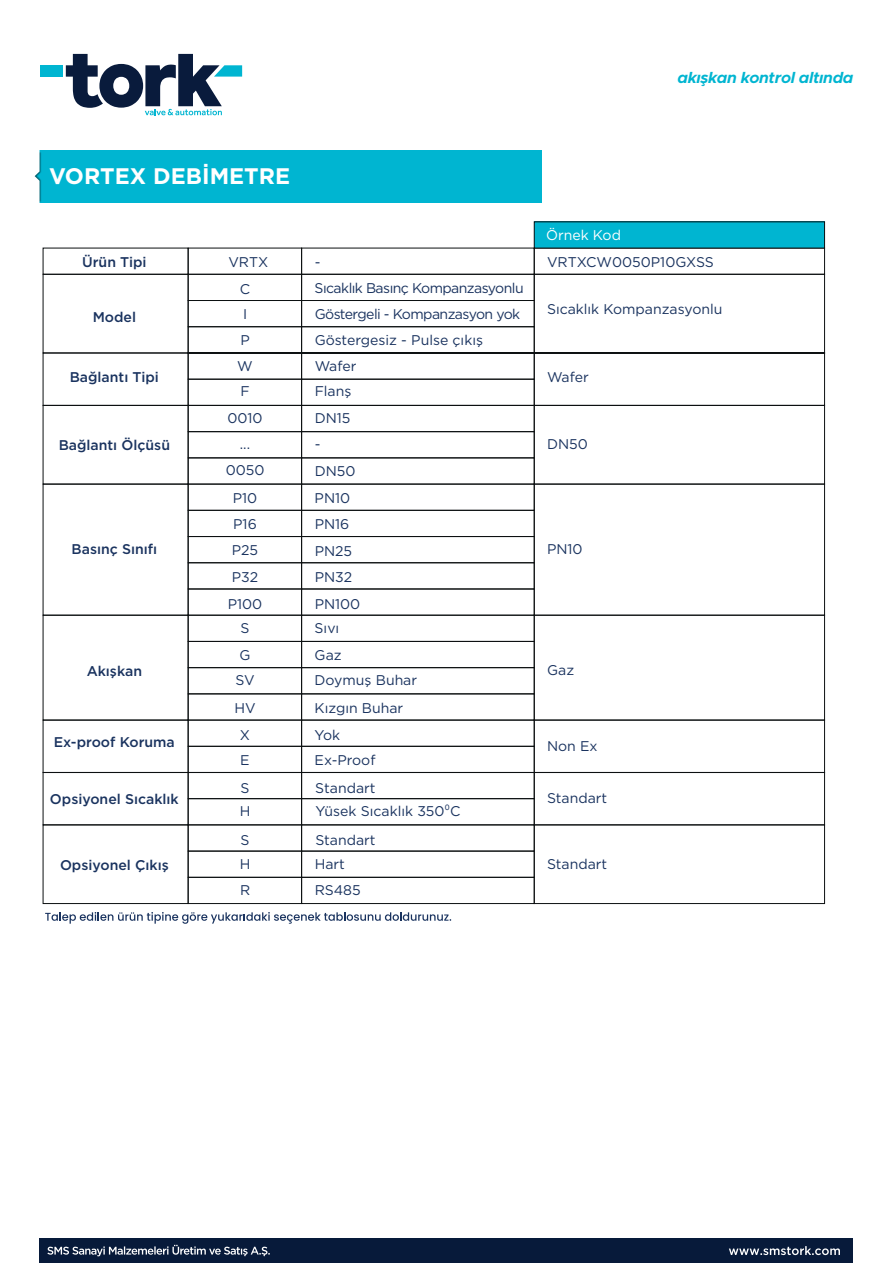
<style>
.page{position:relative;width:893px;height:1263px;background:#fff}
.page>*{position:absolute;margin:0;border:0;box-sizing:border-box;transform-origin:0 0}
.t1{font:700 22.5px "Gotham";color:#fff}
.t2{font:italic 700 15.9px "Metropolis";letter-spacing:-.02em;color:#00b5d1}
.t3{font:14.1px/26.5px "Gotham";color:#1a335f}
.t4{font:500 14.1px "Gotham";color:#1a335f}
.t5{font:14.1px/25px "Gotham";letter-spacing:-.04em;color:#1a335f}
.t6{font:14.1px "Gotham";color:#fff}
</style>
<div class="page">
<div style="left:40px;top:1238px;width:813px;height:25px;background:#071a3a"></div>
<svg style="left:729px;top:1246px;width:111px;height:9px"></svg>
<svg style="left:47px;top:1245px;width:223px;height:11px"></svg>
<svg style="left:66px;top:54px;width:176px;height:61px"></svg>
<div style="left:40px;top:65px;width:22px;height:12px;background:#00b5d1"></div>
<div style="left:35px;top:150px;width:507px;height:53px;background:#00b5d1"></div>
<img style="left:40px;top:99px;width:54px;height:156px">
<svg style="left:34px;top:150px;width:6px;height:53px"></svg>
<div style="left:301px;top:274px;width:234px;height:27px;border:1px solid #0c1011"></div>
<div style="left:301px;top:300px;width:234px;height:27px;border:1px solid #0c1011"></div>
<div style="left:301px;top:326px;width:234px;height:27px;border:1px solid #0c1011"></div>
<hr style="left:302px;top:352px;width:232px;height:1px;background:#0c1011">
<div style="left:301px;top:353px;width:234px;height:27px;border:1px solid #0c1011"></div>
<div style="left:301px;top:379px;width:234px;height:27px;border:1px solid #0c1011"></div>
<div style="left:301px;top:641px;width:234px;height:27px;border:1px solid #0c1011"></div>
<div style="left:301px;top:667px;width:234px;height:27px;border:1px solid #0c1011"></div>
<div style="left:301px;top:693px;width:234px;height:27px;border:1px solid #0c1011"></div>
<div style="left:301px;top:720px;width:234px;height:27px;border:1px solid #0c1011"></div>
<div style="left:301px;top:746px;width:234px;height:27px;border:1px solid #0c1011"></div>
<div style="left:301px;top:772px;width:234px;height:27px;border:1px solid #0c1011"></div>
<div style="left:301px;top:798px;width:234px;height:27px;border:1px solid #0c1011"></div>
<div style="left:188px;top:274px;width:114px;height:27px;border:1px solid #0c1011"></div>
<div style="left:188px;top:300px;width:114px;height:27px;border:1px solid #0c1011"></div>
<div style="left:188px;top:326px;width:114px;height:27px;border:1px solid #0c1011"></div>
<hr style="left:188px;top:352px;width:114px;height:1px;background:#0c1011">
<div style="left:188px;top:353px;width:114px;height:27px;border:1px solid #0c1011"></div>
<div style="left:188px;top:379px;width:114px;height:27px;border:1px solid #0c1011"></div>
<div style="left:188px;top:641px;width:114px;height:27px;border:1px solid #0c1011"></div>
<div style="left:188px;top:667px;width:114px;height:27px;border:1px solid #0c1011"></div>
<div style="left:188px;top:693px;width:114px;height:27px;border:1px solid #0c1011"></div>
<div style="left:188px;top:720px;width:114px;height:27px;border:1px solid #0c1011"></div>
<div style="left:188px;top:746px;width:114px;height:27px;border:1px solid #0c1011"></div>
<div style="left:188px;top:772px;width:114px;height:27px;border:1px solid #0c1011"></div>
<div style="left:188px;top:798px;width:114px;height:27px;border:1px solid #0c1011"></div>
<div style="left:43px;top:274px;width:146px;height:79px;border:1px solid #0c1011"></div>
<div style="left:43px;top:720px;width:146px;height:53px;border:1px solid #0c1011"></div>
<div style="left:43px;top:772px;width:146px;height:53px;border:1px solid #0c1011"></div>
<div style="left:301px;top:405px;width:234px;height:27px;border:1px solid #0c1011"></div>
<div style="left:188px;top:405px;width:114px;height:27px;border:1px solid #0c1011"></div>
<div style="left:43px;top:405px;width:146px;height:79px;border:1px solid #0c1011"></div>
<div style="left:43px;top:484px;width:146px;height:132px;border:1px solid #0c1011"></div>
<div style="left:301px;top:431px;width:234px;height:27px;border:1px solid #0c1011"></div>
<div style="left:188px;top:431px;width:114px;height:27px;border:1px solid #0c1011"></div>
<div style="left:301px;top:457px;width:234px;height:27px;border:1px solid #0c1011"></div>
<div style="left:188px;top:457px;width:114px;height:27px;border:1px solid #0c1011"></div>
<div style="left:301px;top:484px;width:234px;height:27px;border:1px solid #0c1011"></div>
<div style="left:188px;top:484px;width:114px;height:27px;border:1px solid #0c1011"></div>
<div style="left:301px;top:510px;width:234px;height:27px;border:1px solid #0c1011"></div>
<div style="left:188px;top:510px;width:114px;height:27px;border:1px solid #0c1011"></div>
<div style="left:301px;top:536px;width:234px;height:27px;border:1px solid #0c1011"></div>
<div style="left:188px;top:536px;width:114px;height:27px;border:1px solid #0c1011"></div>
<div style="left:301px;top:562px;width:234px;height:27px;border:1px solid #0c1011"></div>
<div style="left:188px;top:562px;width:114px;height:27px;border:1px solid #0c1011"></div>
<div style="left:301px;top:588px;width:234px;height:28px;border:1px solid #0c1011"></div>
<div style="left:534px;top:248px;width:291px;height:27px;border:1px solid #0c1011"></div>
<div style="left:534px;top:222px;width:290px;height:26px;background:#00b5d1"></div>
<div style="left:534px;top:274px;width:291px;height:79px;border:1px solid #0c1011"></div>
<hr style="left:534px;top:352px;width:290px;height:1px;background:#0c1011">
<div style="left:534px;top:353px;width:291px;height:53px;border:1px solid #0c1011"></div>
<div style="left:534px;top:615px;width:291px;height:105px;border:1px solid #0c1011"></div>
<div style="left:534px;top:720px;width:291px;height:53px;border:1px solid #0c1011"></div>
<div style="left:534px;top:772px;width:291px;height:53px;border:1px solid #0c1011"></div>
<div style="left:534px;top:405px;width:291px;height:79px;border:1px solid #0c1011"></div>
<div style="left:534px;top:484px;width:291px;height:132px;border:1px solid #0c1011"></div>
<div style="left:188px;top:588px;width:114px;height:28px;border:1px solid #0c1011"></div>
<div style="left:301px;top:824px;width:234px;height:27px;border:1px solid #0c1011"></div>
<div style="left:301px;top:851px;width:234px;height:27px;border:1px solid #0c1011"></div>
<div style="left:301px;top:877px;width:234px;height:27px;border:1px solid #0c1011"></div>
<div style="left:188px;top:824px;width:114px;height:27px;border:1px solid #0c1011"></div>
<div style="left:188px;top:851px;width:114px;height:27px;border:1px solid #0c1011"></div>
<div style="left:188px;top:877px;width:114px;height:27px;border:1px solid #0c1011"></div>
<div style="left:43px;top:824px;width:146px;height:80px;border:1px solid #0c1011"></div>
<div style="left:534px;top:824px;width:291px;height:80px;border:1px solid #0c1011"></div>
<svg style="left:45px;top:912px;width:406px;height:12px"></svg>
<h1 class="t1" style="left:49px;top:163px;width:243px">VORTEX DEBİMETRE</h1>
<p class="t6" style="left:546px;top:226px;width:76px">Örnek Kod</p>
<p class="t2" style="left:677px;top:68px;width:177px">akışkan kontrol altında</p>
<p class="t4" style="left:82px;top:253px;width:66px">Ürün Tipi</p>
<p class="t3" style="left:228px;top:248px;width:41px">VRTX</p>
<p class="t3" style="left:315px;top:248px;width:7px">-</p>
<p class="t3" style="left:547px;top:248px;width:168px">VRTXCW0050P10GXSS</p>
<p class="t4" style="left:93px;top:307px;width:45px">Model</p>
<p class="t4" style="left:70px;top:368px;width:91px">Bağlantı Tipi</p>
<p class="t4" style="left:59px;top:436px;width:113px">Bağlantı Ölçüsü</p>
<p class="t3" style="left:240px;top:275px;width:12px">C</p>
<p class="t3" style="left:237px;top:300px;width:17px;line-height:25.8px;text-align:center">I<br>P<br>W<br>F</p>
<p class="t3" style="left:227px;top:405px;width:37px;text-align:center">0010 ...</p>
<p class="t5" style="left:315px;top:276px;width:211px">Sıcaklık Basınç Kompanzasyonlu<br>Göstergeli - Kompanzasyon yok</p>
<p class="t3" style="left:315px;top:327px;width:170px;line-height:25.2px">Göstergesiz - Pulse çıkış<br>Wafer<br>Flanş</p>
<p class="t3" style="left:315px;top:405px;width:37px">DN15</p>
<p class="t3" style="left:315px;top:431px;width:7px">-</p>
<p class="t3" style="left:547px;top:295px;width:177px">Sıcaklık Kompanzasyonlu</p>
<p class="t3" style="left:547px;top:364px;width:43px">Wafer</p>
<p class="t3" style="left:547px;top:430px;width:42px">DN50</p>
<p class="t3" style="left:226px;top:457px;width:40px">0050</p>
<p class="t3" style="left:315px;top:457px;width:42px">DN50</p>
<p class="t3" style="left:233px;top:485px;width:26px">P10</p>
<p class="t3" style="left:315px;top:485px;width:37px">PN10</p>
<p class="t4" style="left:72px;top:540px;width:87px">Basınç Sınıfı</p>
<p class="t4" style="left:87px;top:661px;width:57px">Akışkan</p>
<p class="t4" style="left:54px;top:733px;width:123px">Ex-proof Koruma</p>
<p class="t4" style="left:50px;top:790px;width:130px">Opsiyonel Sıcaklık</p>
<p class="t3" style="left:233px;top:510px;width:25px">P16</p>
<p class="t3" style="left:315px;top:511px;width:47px">PN16<br>PN25<br>PN32<br>PN100</p>
<p class="t3" style="left:228px;top:537px;width:36px">P25<br>P32<br>P100</p>
<p class="t3" style="left:241px;top:614px;width:11px">S</p>
<p class="t3" style="left:315px;top:614px;width:29px;line-height:27px">Sıvı<br>Gaz</p>
<p class="t3" style="left:315px;top:666px;width:104px;line-height:27.8px">Doymuş Buhar<br>Kızgın Buhar</p>
<p class="t3" style="left:315px;top:722px;width:62px;line-height:24.9px">Yok<br>Ex-Proof</p>
<p class="t3" style="left:235px;top:642px;width:21px;line-height:25.3px">G<br>SV</p>
<p class="t3" style="left:234px;top:695px;width:23px;text-align:center">HV<br>X</p>
<p class="t3" style="left:240px;top:745px;width:11px;line-height:28px">E<br>S</p>
<p class="t3" style="left:240px;top:798px;width:12px">H</p>
<p class="t3" style="left:315px;top:775px;width:147px;line-height:23.9px">Standart<br>Yüsek Sıcaklık 3500C</p>
<p class="t3" style="left:547px;top:536px;width:37px">PN10</p>
<p class="t3" style="left:547px;top:656px;width:29px">Gaz</p>
<p class="t3" style="left:547px;top:733px;width:52px">Non Ex</p>
<p class="t3" style="left:547px;top:784px;width:62px">Standart</p>
<p class="t3" style="left:315px;top:828px;width:62px;line-height:23.9px">Standart<br>Hart</p>
<p class="t3" style="left:315px;top:877px;width:48px">RS485</p>
<p class="t3" style="left:240px;top:828px;width:12px;line-height:23.9px">S<br>H</p>
<p class="t3" style="left:240px;top:877px;width:12px">R</p>
<p class="t4" style="left:60px;top:856px;width:110px">Opsiyonel Çıkış</p>
<p class="t3" style="left:547px;top:850px;width:62px">Standart</p>
</div>
